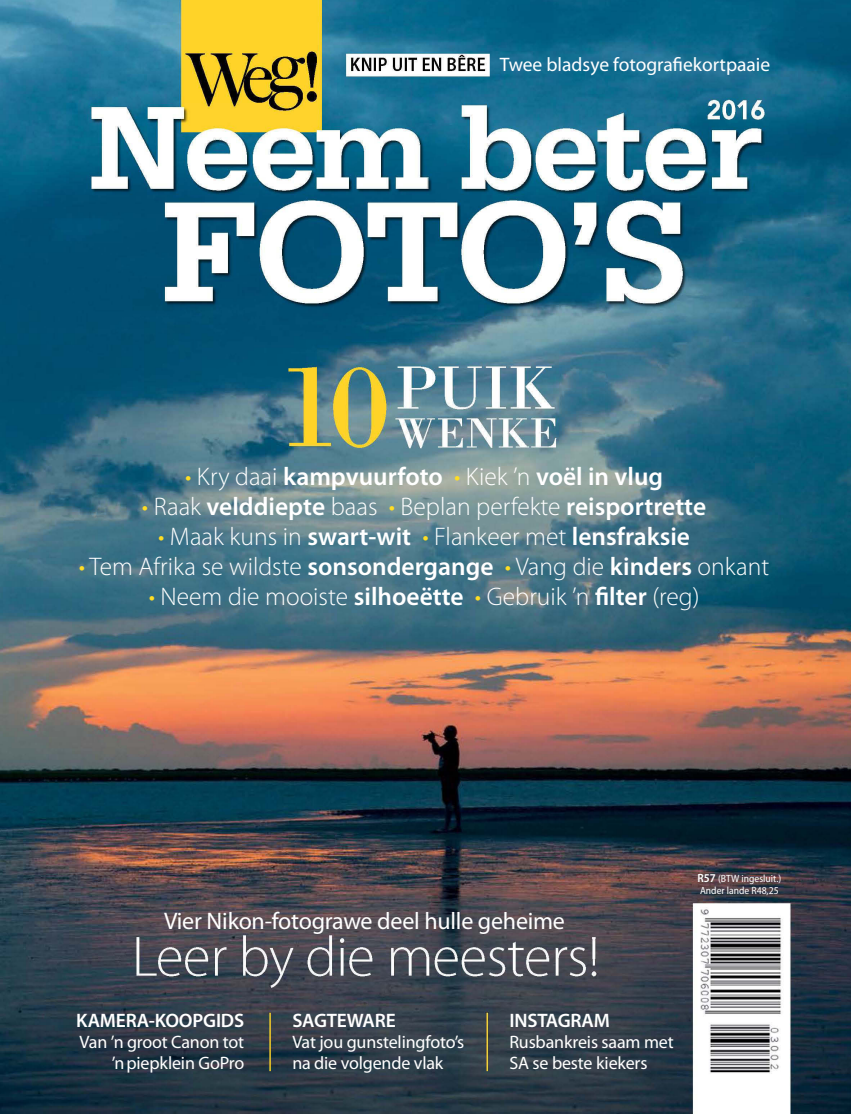
<style>
.page{position:relative;width:851px;height:1114px;background:#fff}
.page>*{position:absolute;margin:0;border:0;box-sizing:border-box;transform-origin:0 0}
.t1{font:300 25.5px "Myriad Pro";color:#fff}
.t2{font:600 25.5px "Myriad Pro";color:#fff}
.t3{font:24px "Myriad Pro";letter-spacing:-.01em;color:#fff}
.t4{font:600 19.5px "Myriad Pro";letter-spacing:-.01em;color:#fff}
.t5{font:19.5px "Myriad Pro";color:#fff}
.t6{font:18px "Myriad Pro";letter-spacing:-.01em;color:#fff}
.t7{font:semi-condensed 10.5px/12px "Myriad Pro";color:#fff}
.s1{font-weight:300;color:#ffdd24}
.s2{font-weight:300}
.s3{color:#ffdd24}
.s4{font-weight:600}
.s5{font-weight:600;font-size:12px}
</style>
<div class="page">
<img style="left:0;top:0;width:851px;height:1113px">
<p class="t5" style="left:500px;top:54px;width:272px">Twee bladsye fotografiekortpaaie</p>
<p class="t2" style="left:185px;top:462px;width:479px"><span class="s1">•</span> <span class="s2">Kry daai</span> kampvuurfoto <span class="s1">•</span> <span class="s2">Kiek ’n</span> voël in vlug</p>
<p class="t2" style="left:142px;top:492px;width:566px"><span class="s1">•</span> <span class="s2">Raak</span> velddiepte <span class="s2">baas</span> <span class="s1">•</span> <span class="s2">Beplan perfekte</span> reisportrette</p>
<p class="t1" style="left:158px;top:521px;width:533px"><span class="s3">•</span> Maak kuns in <span class="s4">swart-wit</span> <span class="s3">•</span> Flankeer met <span class="s4">lensfraksie</span></p>
<p class="t1" style="left:79px;top:551px;width:692px"><span class="s3">•</span> Tem Afrika se wildste <span class="s4">sonsondergange</span> <span class="s3">•</span> Vang die <span class="s4">kinders</span> onkant</p>
<p class="t1" style="left:149px;top:581px;width:552px"><span class="s3">•</span> Neem die mooiste <span class="s4">silhoeëtte</span> <span class="s3">•</span> Gebruik ’n <span class="s4">filter</span> (reg)</p>
<p class="t3" style="left:164px;top:907px;width:402px">Vier Nikon-fotograwe deel hulle geheime</p>
<p class="t7" style="left:697px;top:873px;width:85px"><span class="s5">R57</span> (BTW ingesluit.)<br>Ander lande R48,25</p>
<p class="t4" style="left:76px;top:1010px;width:169px">KAMERA-KOOPGIDS</p>
<p class="t4" style="left:292px;top:1010px;width:105px">SAGTEWARE</p>
<p class="t4" style="left:509px;top:1009px;width:102px">INSTAGRAM</p>
<p class="t6" style="left:80px;top:1032px;width:166px">Van ’n groot Canon tot</p>
<p class="t6" style="left:292px;top:1032px;width:173px">Vat jou gunstelingfoto’s</p>
<p class="t6" style="left:509px;top:1032px;width:166px">Rusbankreis saam met</p>
<p class="t6" style="left:112px;top:1053px;width:134px">’n piepklein GoPro</p>
<p class="t6" style="left:292px;top:1053px;width:152px">na die volgende vlak</p>
<p class="t6" style="left:509px;top:1053px;width:139px">SA se beste kiekers</p>
</div>
